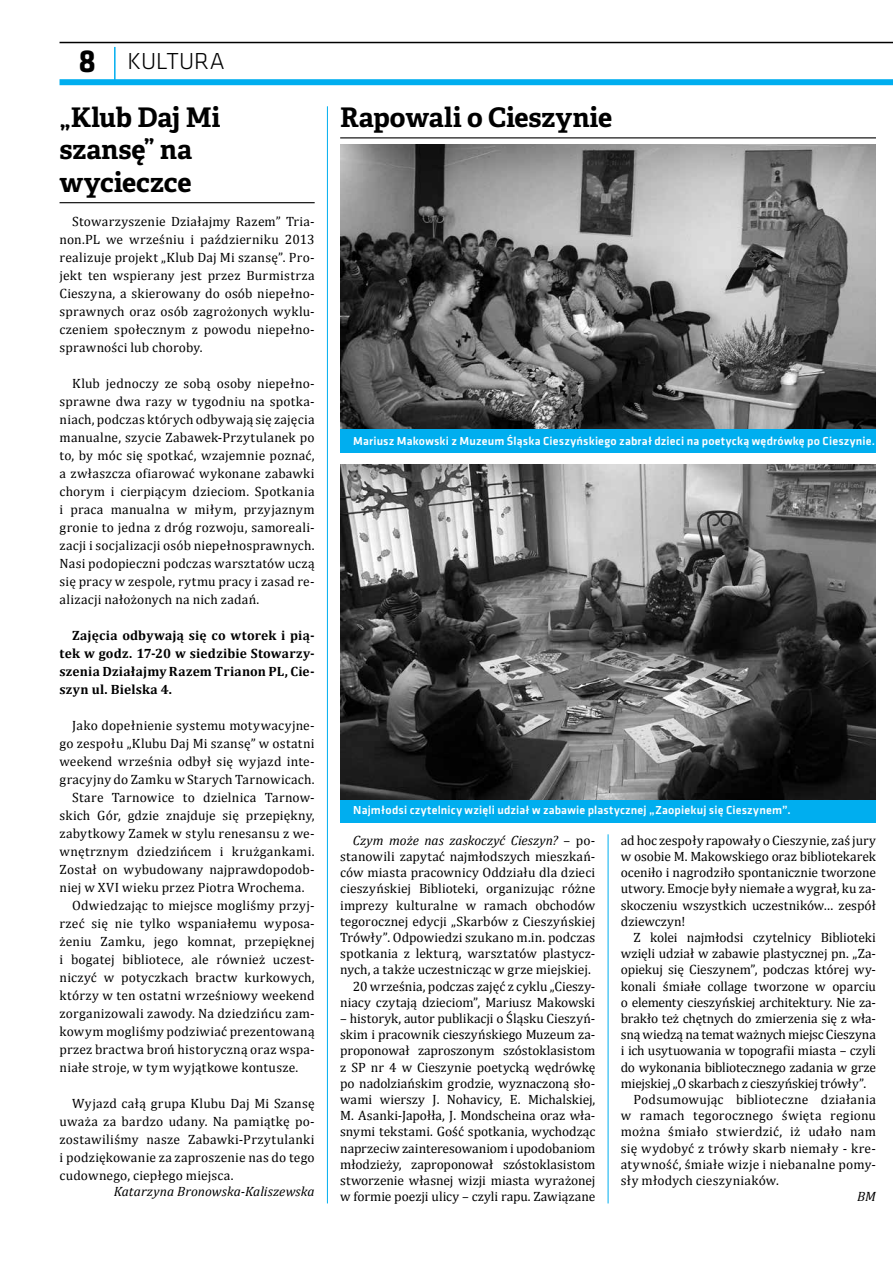
<style>
.page{position:relative;width:893px;height:1263px;background:#fff}
.page>*{position:absolute;margin:0;border:0;box-sizing:border-box;transform-origin:0 0}
.t1{font:700 27px/32.4px "Adelle Basic";letter-spacing:-.005em;color:#000}
.t2{font:300 24px "Klavika";letter-spacing:-.005em;color:#000}
.t3{font:13.5px/18px "Cambria";letter-spacing:.01em;color:#000;text-align:justify}
.t4{font:13.5px "Cambria";letter-spacing:-.015em;color:#000}
.t5{font:700 13.5px/18px "Cambria";letter-spacing:.02em;color:#000;text-align:justify}
.t6{font:italic 13.5px "Cambria";color:#000}
.t7{font:13.5px "Cambria";letter-spacing:-.01em;color:#000}
.t8{font:500 12px "Klavika";letter-spacing:.015em;color:#fff}
.s1{font-weight:700;font-size:33px}
.s2{font-style:normal}
</style>
<div class="page">
<hr style="left:114px;top:47px;width:2px;height:35px;background:#00aeef">
<div style="left:60px;top:79px;width:833px;height:6px;background:#00aeef"></div>
<hr style="left:60px;top:42px;width:833px;height:1px;background:#000">
<hr style="left:60px;top:202px;width:255px;height:1px;background:#000">
<hr style="left:340px;top:137px;width:536px;height:1px;background:#000">
<img style="left:340px;top:144px;width:536px;height:285px">
<div style="left:340px;top:799px;width:536px;height:23px;background:#00aeef"></div>
<img style="left:340px;top:465px;width:536px;height:334px">
<hr style="left:327px;top:106px;width:1px;height:1097px;background:#00aeef">
<div style="left:340px;top:429px;width:536px;height:24px;background:#00aeef"></div>
<hr style="left:608px;top:834px;width:1px;height:369px;background:#00aeef">
<h2 class="t2" style="left:78px;top:46px;width:148px"><span class="s1">8</span> KULTURA</h2>
<h1 class="t1" style="left:60px;top:101px;width:162px">„Klub Daj Mi szansę” na wycieczce</h1>
<p class="t3" style="left:60px;top:212px;width:257px;text-indent:13px">Stowarzyszenie Działajmy Razem” Tria&shy;non.PL we wrześniu i październiku 2013 realizuje projekt „Klub Daj Mi szansę”. Pro&shy;jekt ten wspierany jest przez Burmistrza Cieszyna, a skierowany do osób niepełno&shy;sprawnych oraz osób zagrożonych wyklu&shy;czeniem społecznym z powodu niepełno&shy;sprawności lub choroby.</p>
<p class="t3" style="left:60px;top:374px;width:257px;text-indent:13px">Klub jednoczy ze sobą osoby niepełno&shy;sprawne dwa razy w tygodniu na spotka&shy;niach, podczas których odbywają się zajęcia manualne, szycie Zabawek-Przytulanek po to, by móc się spotkać, wzajemnie poznać, a zwłaszcza ofiarować wykonane zabawki chorym i cierpiącym dzieciom. Spotkania i praca manualna w miłym, przyjaznym gronie to jedna z dróg rozwoju, samoreali&shy;zacji i socjalizacji osób niepełnosprawnych.<br>Nasi podopieczni podczas warsztatów uczą się pracy w zespole, rytmu pracy i zasad re&shy;alizacji nałożonych na nich zadań.</p>
<p class="t5" style="left:60px;top:626px;width:257px;text-indent:13px">Zajęcia odbywają się co wtorek i pią&shy;tek w godz. 17-20 w siedzibie Stowarzy&shy;szenia Działajmy Razem Trianon PL, Cie&shy;szyn ul. Bielska 4.</p>
<p class="t3" style="left:72px;top:716px;width:244px">Jako dopełnienie systemu motywacyjne-</p>
<p class="t3" style="left:60px;top:734px;width:257px">go zespołu „Klubu Daj Mi szansę” w ostatni</p>
<p class="t3" style="left:60px;top:752px;width:257px">weekend września odbył się wyjazd inte-</p>
<p class="t3" style="left:60px;top:770px;width:257px">gracyjny do Zamku w Starych Tarnowicach.</p>
<p class="t3" style="left:72px;top:788px;width:244px">Stare Tarnowice to dzielnica Tarnow-</p>
<p class="t3" style="left:60px;top:806px;width:257px">skich Gór, gdzie znajduje się przepiękny,</p>
<p class="t3" style="left:60px;top:824px;width:257px">zabytkowy Zamek w stylu renesansu z we-</p>
<p class="t3" style="left:60px;top:842px;width:257px">wnętrznym dziedzińcem i krużgankami.</p>
<p class="t3" style="left:60px;top:860px;width:257px">Został on wybudowany najprawdopodob-</p>
<p class="t3" style="left:60px;top:878px;width:246px">niej w XVI wieku przez Piotra Wrochema.</p>
<p class="t3" style="left:72px;top:896px;width:244px">Odwiedzając to miejsce mogliśmy przyj-</p>
<p class="t3" style="left:60px;top:914px;width:257px">rzeć się nie tylko wspaniałemu wyposa-</p>
<p class="t3" style="left:60px;top:932px;width:257px">żeniu Zamku, jego komnat, przepięknej</p>
<p class="t3" style="left:60px;top:950px;width:257px">i bogatej bibliotece, ale również uczest-</p>
<p class="t3" style="left:60px;top:968px;width:257px">niczyć w potyczkach bractw kurkowych,</p>
<p class="t3" style="left:60px;top:986px;width:257px">którzy w ten ostatni wrześniowy weekend</p>
<p class="t3" style="left:60px;top:1004px;width:257px">zorganizowali zawody. Na dziedzińcu zam-</p>
<p class="t3" style="left:60px;top:1022px;width:257px">kowym mogliśmy podziwiać prezentowaną</p>
<p class="t3" style="left:60px;top:1040px;width:257px">przez bractwa broń historyczną oraz wspa-</p>
<p class="t3" style="left:60px;top:1058px;width:240px">niałe stroje, w tym wyjątkowe kontusze.</p>
<p class="t3" style="left:60px;top:1094px;width:257px;text-indent:13px">Wyjazd całą grupa Klubu Daj Mi Szansę uważa za bardzo udany. Na pamiątkę po&shy;zostawiliśmy nasze Zabawki-Przytulanki i podziękowanie za zaproszenie nas do tego cudownego, ciepłego miejsca.</p>
<p class="t6" style="left:114px;top:1183px;width:202px">Katarzyna Bronowska-Kaliszewska</p>
<h1 class="t1" style="left:340px;top:101px;width:273px">Rapowali o Cieszynie</h1>
<p class="t8" style="left:353px;top:432px;width:523px">Mariusz Makowski z Muzeum Śląska Cieszyńskiego zabrał dzieci na poetycką wędrówkę po Cieszynie.</p>
<p class="t8" style="left:353px;top:802px;width:439px">Najmłodsi czytelnicy wzięli udział w zabawie plastycznej „Zaopiekuj się Cieszynem”.</p>
<p class="t6" style="left:353px;top:832px;width:244px">Czym może nas zaskoczyć Cieszyn? <span class="s2">– po-</span></p>
<p class="t3" style="left:340px;top:847px;width:257px">stanowili zapytać najmłodszych mieszkań-</p>
<p class="t3" style="left:340px;top:863px;width:257px">ców miasta pracownicy Oddziału dla dzieci</p>
<p class="t3" style="left:340px;top:880px;width:257px">cieszyńskiej Biblioteki, organizując różne</p>
<p class="t3" style="left:340px;top:896px;width:257px">imprezy kulturalne w ramach obchodów</p>
<p class="t3" style="left:340px;top:912px;width:257px">tegorocznej edycji „Skarbów z Cieszyńskiej</p>
<p class="t3" style="left:340px;top:928px;width:257px">Trówły”. Odpowiedzi szukano m.in. podczas</p>
<p class="t3" style="left:340px;top:944px;width:257px">spotkania z lekturą, warsztatów plastycz-</p>
<p class="t3" style="left:340px;top:961px;width:252px">nych, a także uczestnicząc w grze miejskiej.</p>
<p class="t3" style="left:353px;top:977px;width:244px">20 września, podczas zajęć z cyklu „Cieszy-</p>
<p class="t3" style="left:340px;top:993px;width:257px">niacy czytają dzieciom”, Mariusz Makowski</p>
<p class="t3" style="left:340px;top:1010px;width:257px;line-height:16.2px">– historyk, autor publikacji o Śląsku Cieszyń&shy;skim i pracownik cieszyńskiego Muzeum za&shy;proponował zaproszonym szóstoklasistom z SP nr 4 w Cieszynie poetycką wędrówkę po nadolziańskim grodzie, wyznaczoną sło&shy;wami wierszy J. Nohavicy, E. Michalskiej, M. Asanki-Japołła, J. Mondscheina oraz wła&shy;snymi tekstami. Gość spotkania, wychodząc naprzeciw zainteresowaniom i upodobaniom młodzieży, zaproponował szóstoklasistom stworzenie własnej wizji miasta wyrażonej w formie poezji ulicy – czyli rapu. Zawiązane</p>
<p class="t3" style="left:621px;top:832px;width:257px;line-height:16.2px">ad hoc zespoły rapowały o Cieszynie, zaś jury w osobie M. Makowskiego oraz bibliotekarek oceniło i nagrodziło spontanicznie tworzone utwory. Emocje były niemałe a wygrał, ku za&shy;skoczeniu wszystkich uczestników… zespół dziewczyn!</p>
<p class="t3" style="left:634px;top:928px;width:244px">Z kolei najmłodsi czytelnicy Biblioteki</p>
<p class="t3" style="left:621px;top:944px;width:257px">wzięli udział w zabawie plastycznej pn. „Za-</p>
<p class="t3" style="left:621px;top:961px;width:257px">opiekuj się Cieszynem”, podczas której wy-</p>
<p class="t3" style="left:621px;top:977px;width:257px">konali śmiałe collage tworzone w oparciu</p>
<p class="t4" style="left:621px;top:994px;width:257px">o elementy cieszyńskiej architektury. Nie za-</p>
<p class="t4" style="left:621px;top:1010px;width:257px">brakło też chętnych do zmierzenia się z wła-</p>
<p class="t4" style="left:621px;top:1027px;width:257px">sną wiedzą na temat ważnych miejsc Cieszyna</p>
<p class="t3" style="left:621px;top:1042px;width:257px">i ich usytuowania w topografii miasta – czyli</p>
<p class="t7" style="left:621px;top:1059px;width:257px">do wykonania bibliotecznego zadania w grze</p>
<p class="t4" style="left:621px;top:1075px;width:247px">miejskiej „O skarbach z cieszyńskiej trówły”.</p>
<p class="t3" style="left:634px;top:1090px;width:244px">Podsumowując biblioteczne działania</p>
<p class="t3" style="left:621px;top:1106px;width:257px">w ramach tegorocznego święta regionu</p>
<p class="t3" style="left:621px;top:1123px;width:257px">można śmiało stwierdzić, iż udało nam</p>
<p class="t3" style="left:621px;top:1139px;width:257px">się wydobyć z trówły skarb niemały - kre-</p>
<p class="t3" style="left:621px;top:1155px;width:257px">atywność, śmiałe wizje i niebanalne pomy-</p>
<p class="t3" style="left:621px;top:1171px;width:159px">sły młodych cieszyniaków.</p>
<p class="t6" style="left:857px;top:1188px;width:20px">BM</p>
</div>
